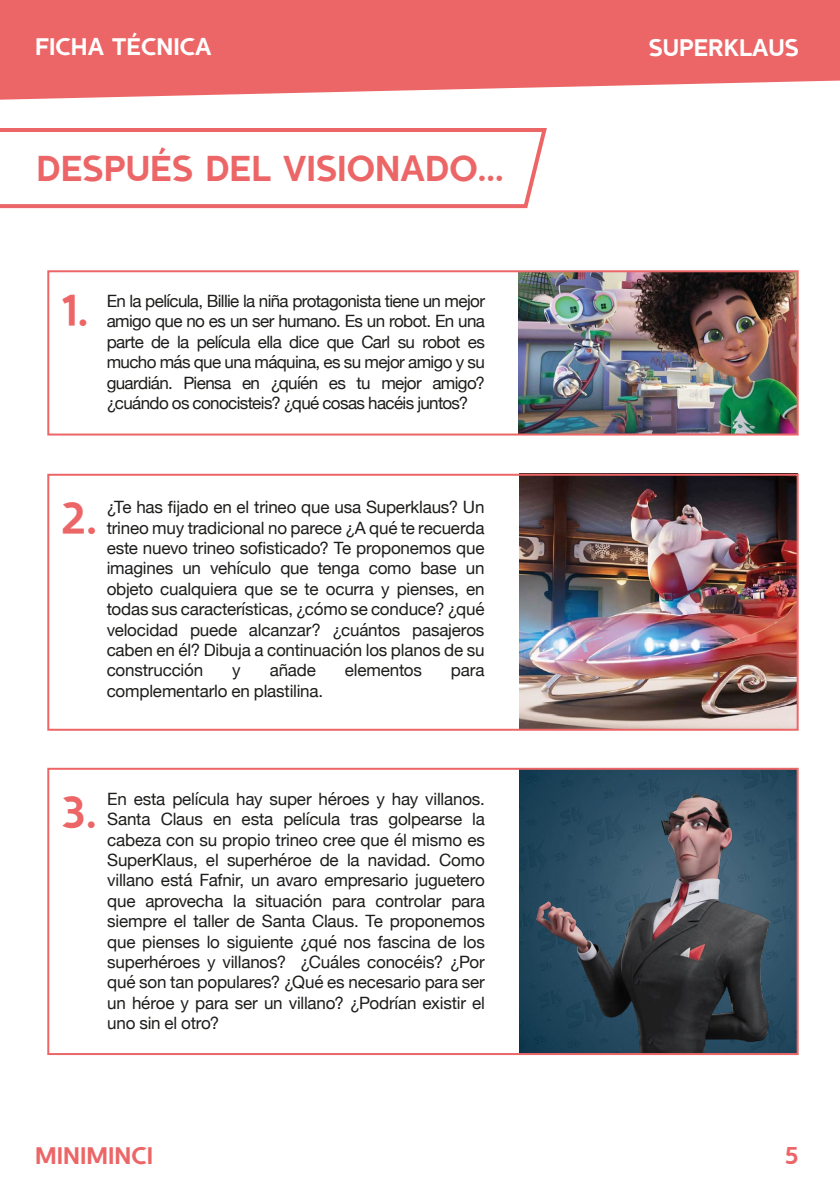
<style>
.page{position:relative;width:840px;height:1191px;background:#fff}
.page>*{position:absolute;margin:0;border:0;box-sizing:border-box;transform-origin:0 0}
.t1{font:44.2px "SEMINCISANS Regular";color:#ec6667}
.t2{font:36px "SEMINCISANS Regular";color:#ec6667}
.t3{font:24px "SEMINCISANS Regular";color:#fff}
.t4{font:24px "SEMINCISANS Regular";color:#ec6667}
.t5{font:17px/20.4px "Helvetica Neue";letter-spacing:-.015em;color:#1d1d1b;text-align:justify}
</style>
<div class="page">
<svg style="left:0;top:0;width:839px;height:100px;background:#ed7575"></svg>
<svg style="left:0;top:128px;width:547px;height:81px"></svg>
<img style="left:518px;top:273px;width:277px;height:159px">
<div style="left:47px;top:270px;width:751px;height:165px;border:2px solid #ec6667"></div>
<img style="left:519px;top:473px;width:278px;height:254px">
<div style="left:47px;top:474px;width:751px;height:256px;border:2px solid #ec6667"></div>
<img style="left:785px;top:771px;width:10px;height:281px">
<img style="left:519px;top:771px;width:266px;height:281px">
<div style="left:47px;top:768px;width:751px;height:287px;border:2px solid #ec6667"></div>
<h3 class="t3" style="left:35px;top:32px;width:178px">FICHA TÉCNICA</h3>
<h3 class="t3" style="left:648px;top:33px;width:152px">SUPERKLAUS</h3>
<h2 class="t2" style="left:37px;top:147px;width:468px">DESPUÉS DEL VISIONADO...</h2>
<h1 class="t1" style="left:61px;top:284px;width:29px">1.</h1>
<p class="t5" style="left:107px;top:292px;width:379px">En la película, Billie la niña protagonista tiene un mejor amigo que no es un ser humano. Es un robot. En una parte de la película ella dice que Carl su robot es mucho más que una máquina, es su mejor amigo y su guardián. Piensa en ¿quíén es tu mejor amigo? ¿cuándo os conocisteis? ¿qué cosas hacéis juntos?</p>
<h1 class="t1" style="left:61px;top:493px;width:38px">2.</h1>
<p class="t5" style="left:107px;top:498px;width:379px">¿Te has fijado en el trineo que usa Superklaus? Un trineo muy tradicional no parece ¿A qué te recuerda este nuevo trineo sofisticado? Te proponemos que imagines un vehículo que tenga como base un objeto cualquiera que se te ocurra y pienses, en todas sus características, ¿cómo se conduce? ¿qué velocidad puede alcanzar? ¿cuántos pasajeros caben en él? Dibuja a continuación los planos de su construcción</p>
<p class="t5" style="left:232px;top:661px;width:10px">y</p>
<p class="t5" style="left:269px;top:661px;width:48px">añade</p>
<p class="t5" style="left:345px;top:661px;width:79px">elementos</p>
<p class="t5" style="left:450px;top:661px;width:35px">para</p>
<p class="t5" style="left:107px;top:681px;width:218px">complementarlo en plastilina.</p>
<h1 class="t1" style="left:61px;top:786px;width:37px">3.</h1>
<p class="t5" style="left:107px;top:789px;width:379px">En esta película hay super héroes y hay villanos.<br>Santa Claus en esta película tras golpearse la cabeza con su propio trineo cree que él mismo es SuperKlaus, el superhéroe de la navidad. Como villano está Fafnir, un avaro empresario juguetero que aprovecha la situación para controlar para siempre el taller de Santa Claus. Te proponemos que pienses lo siguiente ¿qué nos fascina de los superhéroes y villanos? ¿Cuáles conocéis? ¿Por qué son tan populares? ¿Qué es necesario para ser un héroe y para ser un villano? ¿Podrían existir el uno sin el otro?</p>
<h3 class="t4" style="left:35px;top:1141px;width:120px">MINIMINCI</h3>
<h3 class="t4" style="left:784px;top:1141px;width:16px">5</h3>
</div>
